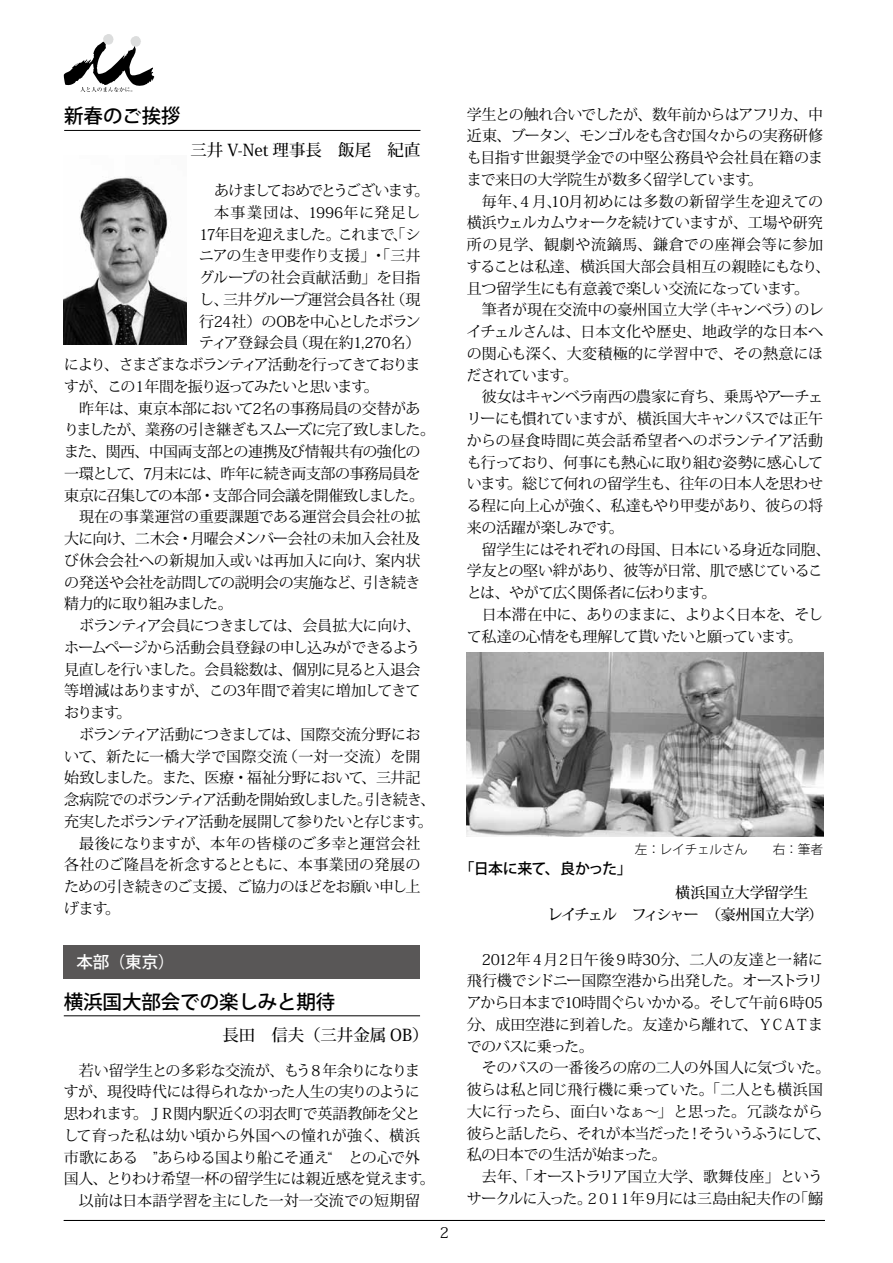
<style>
.page{position:relative;width:893px;height:1263px;background:#fff}
.page>*{position:absolute;margin:0;border:0;box-sizing:border-box;transform-origin:0 0}
.t1{font:500 19.5px "Koz Go Pro";letter-spacing:-.005em;color:#000}
.t2{font:500 16.5px "Koz Min Pro";letter-spacing:-.005em;color:#000}
.t3{font:500 16.5px "Koz Go Pro";color:#fff}
.t4{font:15px/21.8px "Koz Min Pro";letter-spacing:-.035em;color:#000;text-align:justify}
.t5{font:15px/21.8px "Koz Min Pro";letter-spacing:-.005em;color:#000}
.t6{font:15px/21.8px "Koz Min Pro";letter-spacing:-.06em;color:#000}
.t7{font:15px "Koz Min Pro";letter-spacing:-.085em;color:#000}
.t8{font:15px/21.8px "Koz Min Pro";letter-spacing:-.07em;color:#000;text-align:right}
.t9{font:15px "Koz Min Pro";letter-spacing:.01em;color:#000}
.t10{font:15px "Koz Min Pro";color:#000}
.t11{font:15px "Koz Min Pro";letter-spacing:.005em;color:#000}
.t12{font:500 15px/21.9px "Koz Min Pro";letter-spacing:-.03em;color:#000;text-align:right}
.t13{font:15px "Koz Min Pro";letter-spacing:-.09em;color:#000}
.t14{font:15px "Koz Min Pro";letter-spacing:-.065em;color:#000}
.t15{font:15px "Koz Min Pro";letter-spacing:-.075em;color:#000}
.t16{font:15px "Koz Min Pro";letter-spacing:-.055em;color:#000}
.t17{font:15px "Koz Min Pro";letter-spacing:-.08em;color:#000}
.t18{font:15px "Koz Min Pro";letter-spacing:-.01em;color:#000}
.t19{font:15px "Koz Min Pro";letter-spacing:.03em;color:#000}
.t20{font:500 15px "Koz Go Pro";letter-spacing:-.04em;color:#000}
.t21{font:14.85px "Koz Min Pro";color:#000}
.t22{font:300 12.75px "Koz Go Pro";letter-spacing:-.015em;color:#000}
</style>
<div class="page">
<svg style="left:64px;top:34px;width:90px;height:58px"></svg>
<div style="left:64px;top:945px;width:356px;height:33px;background:#595757"></div>
<hr style="left:64px;top:130px;width:356px;height:1px;background:#000">
<hr style="left:64px;top:1015px;width:356px;height:1px;background:#000">
<img style="left:64px;top:176px;width:122px;height:168px">
<img style="left:467px;top:652px;width:356px;height:184px">
<hr style="left:64px;top:1220px;width:761px;height:1px;background:#000">
<h1 class="t1" style="left:64px;top:104px;width:118px">新春のご挨拶</h1>
<p class="t2" style="left:191px;top:138px;width:231px">三井 V-Net 理事長　飯尾　紀直</p>
<p class="t7" style="left:214px;top:180px;width:217px">あけましておめでとうございます。</p>
<p class="t19" style="left:214px;top:202px;width:208px">本事業団は、1996年に発足し</p>
<p class="t7" style="left:199px;top:223px;width:223px">17年目を迎えました。これまで、「シ</p>
<p class="t4" style="left:199px;top:244px;width:223px">ニアの生き甲斐作り支援」・「三井</p>
<p class="t11" style="left:199px;top:267px;width:223px">グループの社会貢献活動」を目指</p>
<p class="t4" style="left:199px;top:288px;width:223px">し、三井グループ運営会員各社（現</p>
<p class="t4" style="left:199px;top:310px;width:223px">行24社）のOBを中心としたボラン</p>
<p class="t4" style="left:199px;top:331px;width:223px">ティア登録会員（現在約1,270名）</p>
<p class="t15" style="left:64px;top:354px;width:358px">により、さまざまなボランティア活動を行ってきておりま</p>
<p class="t17" style="left:64px;top:376px;width:316px">すが、この１年間を振り返ってみたいと思います。</p>
<p class="t4" style="left:79px;top:397px;width:343px">昨年は、東京本部において2名の事務局員の交替があ</p>
<p class="t13" style="left:64px;top:419px;width:372px">りましたが、業務の引き継ぎもスムーズに完了致しました。</p>
<p class="t4" style="left:64px;top:440px;width:358px">また、関西、中国両支部との連携及び情報共有の強化の</p>
<p class="t6" style="left:64px;top:462px;width:358px">一環として、7月末には、昨年に続き両支部の事務局員を</p>
<p class="t6" style="left:64px;top:484px;width:361px">東京に召集しての本部・支部合同会議を開催致しました。</p>
<p class="t18" style="left:79px;top:506px;width:343px">現在の事業運営の重要課題である運営会員会社の拡</p>
<p class="t4" style="left:64px;top:527px;width:358px">大に向け、二木会・月曜会メンバー会社の未加入会社及</p>
<p class="t10" style="left:64px;top:550px;width:358px">び休会会社への新規加入或いは再加入に向け、案内状</p>
<p class="t4" style="left:64px;top:571px;width:358px">の発送や会社を訪問しての説明会の実施など、引き続き</p>
<p class="t6" style="left:64px;top:592px;width:170px">精力的に取り組みました。</p>
<p class="t4" style="left:79px;top:614px;width:343px">ボランティア会員につきましては、会員拡大に向け、</p>
<p class="t4" style="left:64px;top:636px;width:358px">ホームページから活動会員登録の申し込みができるよう</p>
<p class="t4" style="left:64px;top:658px;width:358px">見直しを行いました。会員総数は、個別に見ると入退会</p>
<p class="t4" style="left:64px;top:679px;width:358px">等増減はありますが、この3年間で着実に増加してきて</p>
<p class="t4" style="left:64px;top:701px;width:69px">おります。</p>
<p class="t4" style="left:79px;top:723px;width:343px">ボランティア活動につきましては、国際交流分野にお</p>
<p class="t9" style="left:64px;top:745px;width:358px">いて、新たに一橋大学で国際交流（一対一交流）を開</p>
<p class="t4" style="left:64px;top:766px;width:358px">始致しました。また、医療・福祉分野において、三井記</p>
<p class="t14" style="left:64px;top:789px;width:373px">念病院でのボランティア活動を開始致しました。引き続き、</p>
<p class="t7" style="left:64px;top:811px;width:370px">充実したボランティア活動を展開して参りたいと存じます。</p>
<p class="t10" style="left:79px;top:832px;width:343px">最後になりますが、本年の皆様のご多幸と運営会社</p>
<p class="t11" style="left:64px;top:854px;width:358px">各社のご隆昌を祈念するとともに、本事業団の発展の</p>
<p class="t16" style="left:64px;top:876px;width:358px">ための引き続きのご支援、ご協力のほどをお願い申し上</p>
<p class="t4" style="left:64px;top:897px;width:57px">げます。</p>
<p class="t3" style="left:77px;top:951px;width:100px">本部（東京）</p>
<h1 class="t1" style="left:64px;top:989px;width:273px">横浜国大部会での楽しみと期待</h1>
<p class="t2" style="left:222px;top:1023px;width:208px">長田　信夫（三井金属 OB）</p>
<p class="t4" style="left:79px;top:1059px;width:343px">若い留学生との多彩な交流が、もう８年余りになりま</p>
<p class="t4" style="left:64px;top:1080px;width:358px">すが、現役時代には得られなかった人生の実りのように</p>
<p class="t4" style="left:64px;top:1102px;width:358px">思われます。ＪＲ関内駅近くの羽衣町で英語教師を父と</p>
<p class="t9" style="left:64px;top:1125px;width:358px">して育った私は幼い頃から外国への憧れが強く、横浜</p>
<p class="t4" style="left:64px;top:1146px;width:358px">市歌にある　”あらゆる国より船こそ通え“　との心で外</p>
<p class="t4" style="left:64px;top:1167px;width:373px">国人、とりわけ希望一杯の留学生には親近感を覚えます。</p>
<p class="t5" style="left:79px;top:1189px;width:343px">以前は日本語学習を主にした一対一交流での短期留</p>
<p class="t21" style="left:440px;top:1222px;width:11px">2</p>
<p class="t4" style="left:467px;top:103px;width:358px">学生との触れ合いでしたが、数年前からはアフリカ、中近東、ブータン、モンゴルをも含む国々からの実務研修も目指す世銀奨学金での中堅公務員や会社員在籍のままで来日の大学院生が数多く留学しています。</p>
<p class="t5" style="left:467px;top:190px;width:365px;text-indent:15px">毎年、４月、10月初めには多数の新留学生を迎えての横浜ウェルカムウォークを続けていますが、工場や研究所の見学、観劇や流鏑馬、鎌倉での座禅会等に参加することは私達、横浜国大部会員相互の親睦にもなり、且つ留学生にも有意義で楽しい交流になっています。</p>
<p class="t4" style="left:466px;top:298px;width:359px;text-indent:15px">筆者が現在交流中の豪州国立大学（キャンベラ）のレイチェルさんは、日本文化や歴史、地政学的な日本への関心も深く、大変積極的に学習中で、その熱意にほだされています。</p>
<p class="t4" style="left:467px;top:385px;width:358px;text-indent:15px">彼女はキャンベラ南西の農家に育ち、乗馬やアーチェリーにも慣れていますが、横浜国大キャンパスでは正午からの昼食時間に英会話希望者へのボランテイア活動も行っており、何事にも熱心に取り組む姿勢に感心しています。総じて何れの留学生も、往年の日本人を思わせる程に向上心が強く、私達もやり甲斐があり、彼らの将来の活躍が楽しみです。</p>
<p class="t4" style="left:467px;top:538px;width:365px;text-align:left;text-indent:15px">留学生にはそれぞれの母国、日本にいる身近な同胞、学友との堅い絆があり、彼等が日常、肌で感じていることは、やがて広く関係者に伝わります。　</p>
<p class="t6" style="left:467px;top:603px;width:358px;text-indent:15px">日本滞在中に、ありのままに、よりよく日本を、そして私達の心情をも理解して貰いたいと願っています。</p>
<p class="t22" style="left:635px;top:841px;width:190px">左：レイチェルさん　　右：筆者</p>
<p class="t20" style="left:460px;top:859px;width:174px">「日本に来て、良かった」</p>
<p class="t12" style="left:548px;top:881px;width:277px">横浜国立大学留学生　<br>レイチェル　フィシャー　（豪州国立大学）</p>
<p class="t4" style="left:467px;top:948px;width:358px;text-indent:15px">2012年４月２日午後９時30分、二人の友達と一緒に飛行機でシドニー国際空港から出発した。オーストラリアから日本まで10時間ぐらいかかる。そして午前６時05分、成田空港に到着した。友達から離れて、ＹＣＡＴまでのバスに乗った。</p>
<p class="t4" style="left:467px;top:1056px;width:365px;text-align:left;text-indent:15px">そのバスの一番後ろの席の二人の外国人に気づいた。彼らは私と同じ飛行機に乗っていた。「二人とも横浜国大に行ったら、面白いなぁ～」と思った。冗談ながら彼らと話したら、それが本当だった！そういうふうにして、私の日本での生活が始まった。</p>
<p class="t8" style="left:467px;top:1165px;width:358px">去年、「オーストラリア国立大学、歌舞伎座」というサークルに入った。２０１１年９月には三島由紀夫作の「鰯</p>
</div>
